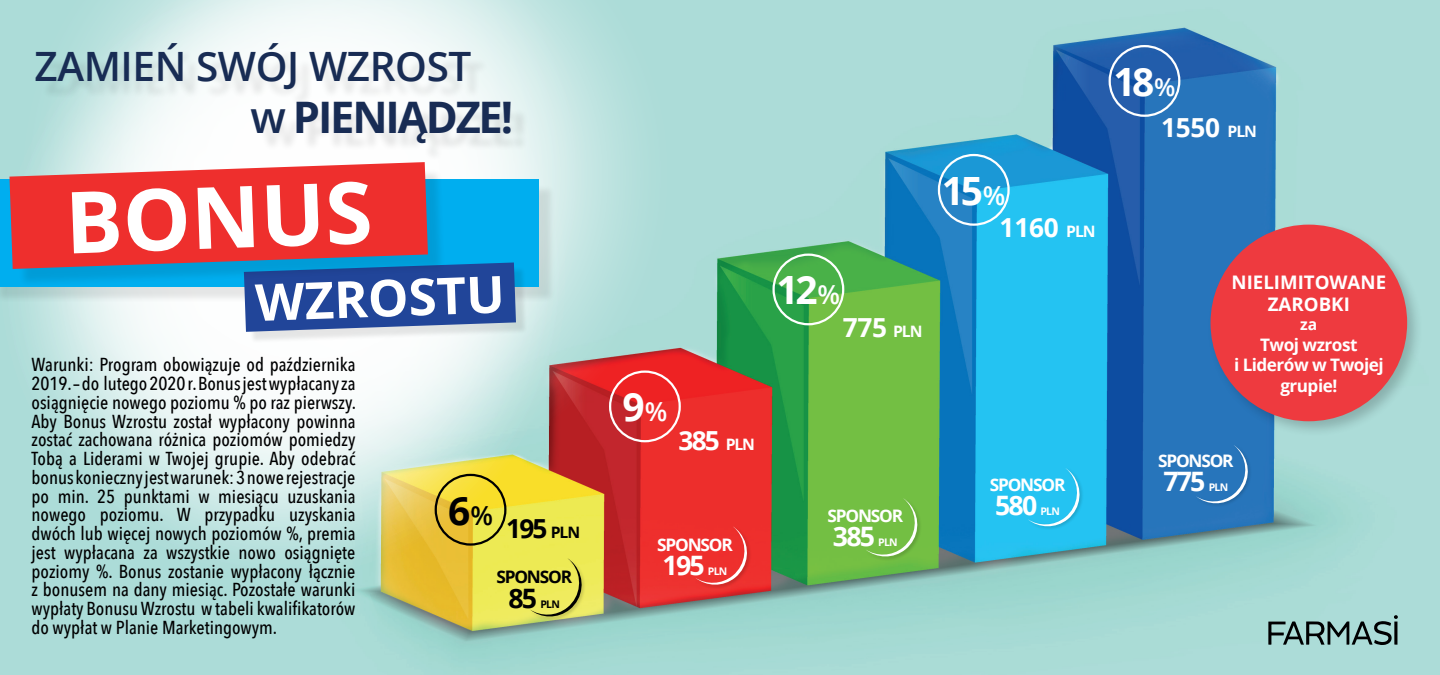
<style>
.page{position:relative;width:1440px;height:675px;background:#fff}
.page>*{position:absolute;margin:0;border:0;box-sizing:border-box;transform-origin:0 0}
.t1{font:700 85.65px "Open Sans";color:#fff}
.t2{font:700 51.07px "Open Sans";color:#fff}
.t3{font:700 43.5px "Open Sans";letter-spacing:-.05em;color:#182c54}
.t4{font:600 40.42px "Open Sans";letter-spacing:-.01em;color:#182c54}
.t5{font:700 39px "Open Sans";color:#fff}
.t6{font:700 39px "Open Sans";color:#000001}
.t7{font:700 26.78px "Open Sans";letter-spacing:-.07em;color:#fff}
.t8{font:700 26.78px "Open Sans";color:#000001}
.t9{font:700 26.25px "Open Sans";letter-spacing:-.01em;color:#fff}
.t10{font:700 26.25px "Open Sans";color:#000001}
.t11{font:500 18.75px/18.8px "Avenir Next Condensed";color:#000001;text-align:justify}
.t12{font:700 18.67px/22.4px "Open Sans";color:#fff;text-align:center}
.t13{font:700 17.25px "Open Sans";letter-spacing:-.07em;color:#fff}
.t14{font:700 17.25px "Open Sans";letter-spacing:-.07em;color:#000001}
.t15{font:700 17.17px/20.6px "Open Sans";letter-spacing:-.03em;color:#fff;text-align:center}
.t16{font:700 15.67px "Open Sans";color:#fff}
.t17{font:700 10.5px "Open Sans";letter-spacing:-.07em;color:#fff}
.t18{font:700 10.5px "Open Sans";color:#000001}
.s1{font-weight:600}
.s2{font-weight:600;font-size:26.25px}
.s3{font-size:15.75px}
.s4{font-weight:600;font-size:24.75px}
</style>
<div class="page">
<img style="left:0;top:0;width:1440px;height:675px">
<svg style="left:1268px;top:615px;width:130px;height:30px;background:#799c99"></svg>
<svg style="left:0;top:0;width:587px;height:598px;background:#c3daaa"></svg>
<svg style="left:610px;top:0;width:79px;height:496px;background:#bdaaa8"></svg>
<svg style="left:2px;top:0;width:608px;height:496px"></svg>
<div style="left:435px;top:474px;width:71px;height:72px;border:2px solid #000001;border-radius:50%"></div>
<div style="left:1206px;top:220px;width:218px;height:218px;background:#000001;opacity:.2"></div>
<div style="left:1211px;top:225px;width:196px;height:196px;background:#ee3a3f;border-radius:50%"></div>
<div style="left:0;top:184px;width:556px;height:120px;background:#000001;opacity:.1"></div>
<div style="left:0;top:179px;width:539px;height:107px;background:#00aeef"></div>
<div style="left:41px;top:48px;width:488px;height:114px;background:#000001;opacity:.1"></div>
<div style="left:247px;top:266px;width:281px;height:78px;background:#000001;opacity:.1"></div>
<svg style="left:244px;top:262px;width:272px;height:70px;background:#3355a1"></svg>
<div style="left:15px;top:168px;width:431px;height:119px;background:#000001;opacity:.1"></div>
<svg style="left:9px;top:162px;width:419px;height:107px;background:#db4447"></svg>
<div style="left:609px;top:370px;width:72px;height:72px;border:2px solid #fff;border-radius:50%"></div>
<div style="left:772px;top:254px;width:72px;height:71px;border:2px solid #fff;border-radius:50%"></div>
<div style="left:938px;top:154px;width:72px;height:72px;border:2px solid #fff;border-radius:50%"></div>
<div style="left:1109px;top:45px;width:71px;height:72px;border:2px solid #fff;border-radius:50%"></div>
<div style="left:529px;top:557px;width:57px;height:64px;background:#000001;opacity:.2"></div>
<svg style="left:530px;top:558px;width:56px;height:61px;background:#dcd955"></svg>
<div style="left:694px;top:525px;width:58px;height:65px;background:#ed2f2d"></div>
<svg style="left:696px;top:527px;width:54px;height:60px"></svg>
<div style="left:864px;top:497px;width:58px;height:64px;background:#73bf43"></div>
<svg style="left:866px;top:498px;width:54px;height:61px"></svg>
<div style="left:1027px;top:467px;width:57px;height:64px;background:#24c3f2"></div>
<svg style="left:1028px;top:468px;width:54px;height:61px"></svg>
<div style="left:1195px;top:444px;width:58px;height:64px;background:#2775bb"></div>
<svg style="left:1196px;top:445px;width:54px;height:60px"></svg>
<h3 class="t4" style="left:35px;top:38px;width:438px">ZAMIEŃ SWÓJ WZROST</h3>
<h3 class="t3" style="left:251px;top:86px;width:264px"><span class="s1">w</span> PIENIĄDZE!</h3>
<h1 class="t1" style="left:63px;top:162px;width:309px;rotate:-2deg">BONUS</h1>
<h2 class="t2" style="left:254px;top:266px;width:251px;rotate:-2deg">WZROSTU</h2>
<p class="t11" style="left:32px;top:355px;width:326px">Warunki: Program obowiązuje od października 2019. – do lutego 2020 r. Bonus jest wypłacany za osiągnięcie nowego poziomu % po raz pierwszy.<br>Aby Bonus Wzrostu został wypłacony powinna zostać zachowana różnica poziomów pomiedzy Tobą a Liderami w Twojej grupie. Aby odebrać bonus konieczny jest warunek: 3 nowe rejestracje po min. 25 punktami w miesiącu uzuskania nowego poziomu. W przypadku uzyskania dwóch lub więcej nowych poziomów %, premia jest wypłacana za wszystkie nowo osiągnięte poziomy %. Bonus zostanie wypłacony łącznie z bonusem na dany miesiąc. Pozostałe warunki wypłaty Bonusu Wzrostu w tabeli kwalifikatorów do wypłat w Planie Marketingowym.</p>
<h3 class="t6" style="left:448px;top:483px;width:46px">6<span class="s2">%</span></h3>
<h3 class="t10" style="left:506px;top:510px;width:75px">195 <span class="s3">PLN</span></h3>
<p class="t14" style="left:496px;top:565px;width:77px">SPONSOR</p>
<h3 class="t8" style="left:509px;top:579px;width:30px">85</h3>
<p class="t18" style="left:540px;top:596px;width:21px">PLN</p>
<h3 class="t5" style="left:622px;top:380px;width:46px">9<span class="s2">%</span></h3>
<h3 class="t9" style="left:679px;top:421px;width:78px">385 <span class="s3">PLN</span></h3>
<p class="t13" style="left:657px;top:532px;width:77px">SPONSOR</p>
<h3 class="t7" style="left:663px;top:547px;width:44px">195</h3>
<p class="t17" style="left:708px;top:564px;width:21px">PLN</p>
<h3 class="t5" style="left:777px;top:263px;width:65px">12<span class="s2">%</span></h3>
<h3 class="t9" style="left:843px;top:308px;width:81px">775 <span class="s3">PLN</span></h3>
<h3 class="t5" style="left:942px;top:163px;width:65px">15<span class="s2">%</span></h3>
<h3 class="t9" style="left:1000px;top:209px;width:98px">1160 <span class="s3">PLN</span></h3>
<h3 class="t5" style="left:1113px;top:54px;width:64px">18<span class="s4">%</span></h3>
<h3 class="t9" style="left:1161px;top:109px;width:98px">1550 <span class="s3">PLN</span></h3>
<p class="t12" style="left:1231px;top:270px;width:156px">NIELIMITOWANE<br>ZAROBKI</p>
<p class="t16" style="left:1300px;top:313px;width:19px">za</p>
<p class="t15" style="left:1234px;top:334px;width:151px">Twoj wzrost<br>i Liderów w Twojej grupie!</p>
<p class="t13" style="left:828px;top:503px;width:77px">SPONSOR</p>
<h3 class="t7" style="left:833px;top:517px;width:44px">385</h3>
<p class="t17" style="left:878px;top:535px;width:21px">PLN</p>
<p class="t13" style="left:990px;top:472px;width:77px">SPONSOR</p>
<h3 class="t7" style="left:995px;top:486px;width:44px">580</h3>
<p class="t17" style="left:1040px;top:504px;width:21px">PLN</p>
<p class="t13" style="left:1158px;top:448px;width:77px">SPONSOR</p>
<h3 class="t7" style="left:1163px;top:463px;width:44px">775</h3>
<p class="t17" style="left:1209px;top:480px;width:21px">PLN</p>
</div>
